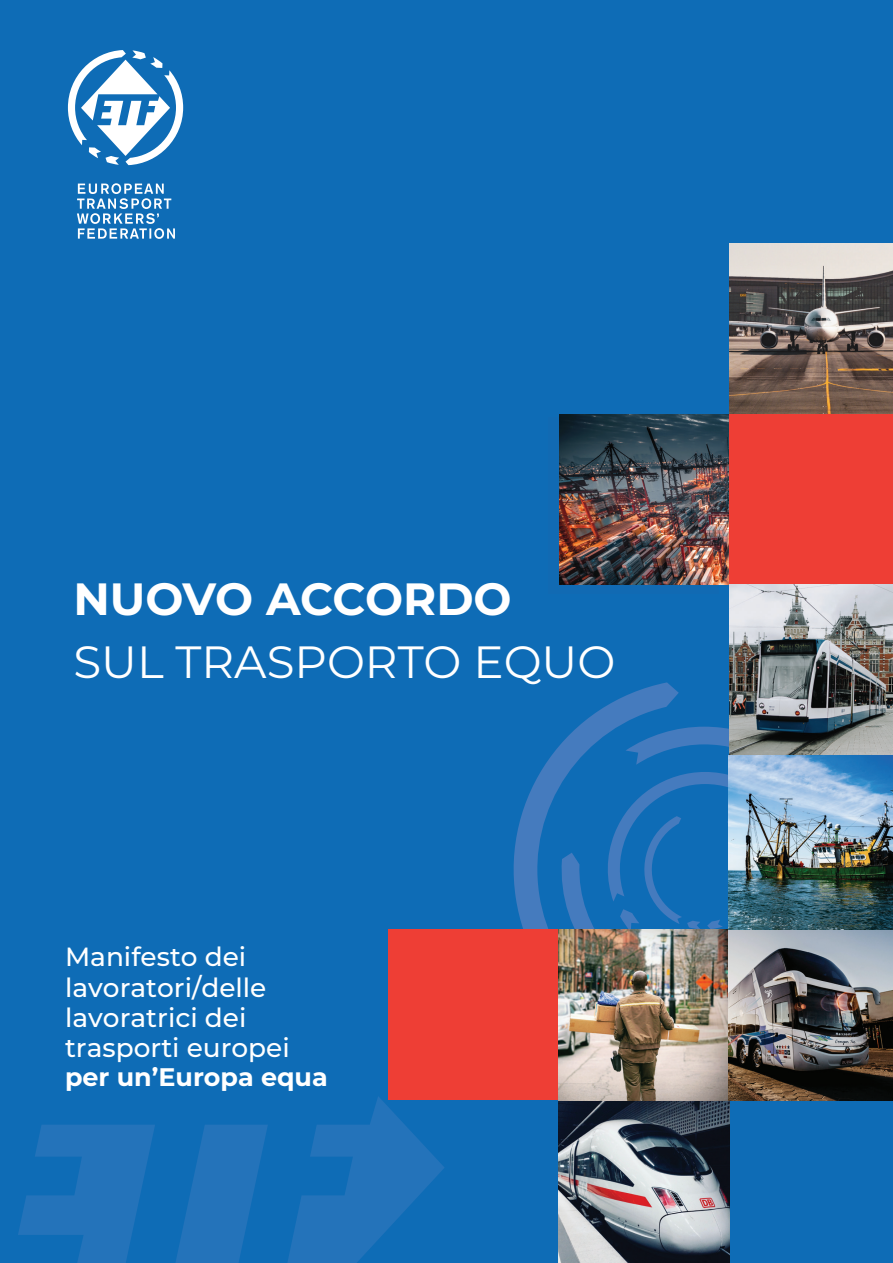
<style>
.page{position:relative;width:893px;height:1263px;background:#0e6cb6}
.page>*{position:absolute;margin:0;border:0;box-sizing:border-box;transform-origin:0 0}
.t1{font:45.15px "Montserrat";color:#fff}
.t2{font:700 45.15px "Montserrat";letter-spacing:-.005em;color:#fff}
.t3{font:500 26.4px/30.2px "Montserrat";color:#fff}
.t4{font:700 25.35px "Montserrat";color:#fff}
</style>
<div class="page">
<svg style="left:77px;top:183px;width:98px;height:56px"></svg>
<svg style="left:68px;top:50px;width:115px;height:115px"></svg>
<svg style="left:18px;top:1096px;width:426px;height:167px"></svg>
<svg style="left:500px;top:682px;width:179px;height:248px"></svg>
<svg style="left:556px;top:727px;width:173px;height:203px"></svg>
<div style="left:388px;top:930px;width:170px;height:170px;background:#ee3e35"></div>
<img style="left:558px;top:930px;width:171px;height:333px">
<img style="left:559px;top:414px;width:170px;height:171px">
<div style="left:729px;top:414px;width:164px;height:170px;background:#ee3e35"></div>
<img style="left:729px;top:243px;width:164px;height:171px">
<img style="left:729px;top:584px;width:164px;height:517px">
<h1 class="t2" style="left:74px;top:566px;width:440px">NUOVO ACCORDO</h1>
<h1 class="t1" style="left:74px;top:631px;width:543px">SUL TRASPORTO EQUO</h1>
<p class="t3" style="left:65px;top:941px;width:226px">Manifesto dei lavoratori/delle lavoratrici dei trasporti europei</p>
<p class="t4" style="left:65px;top:1058px;width:264px">per un’Europa equa</p>
</div>
